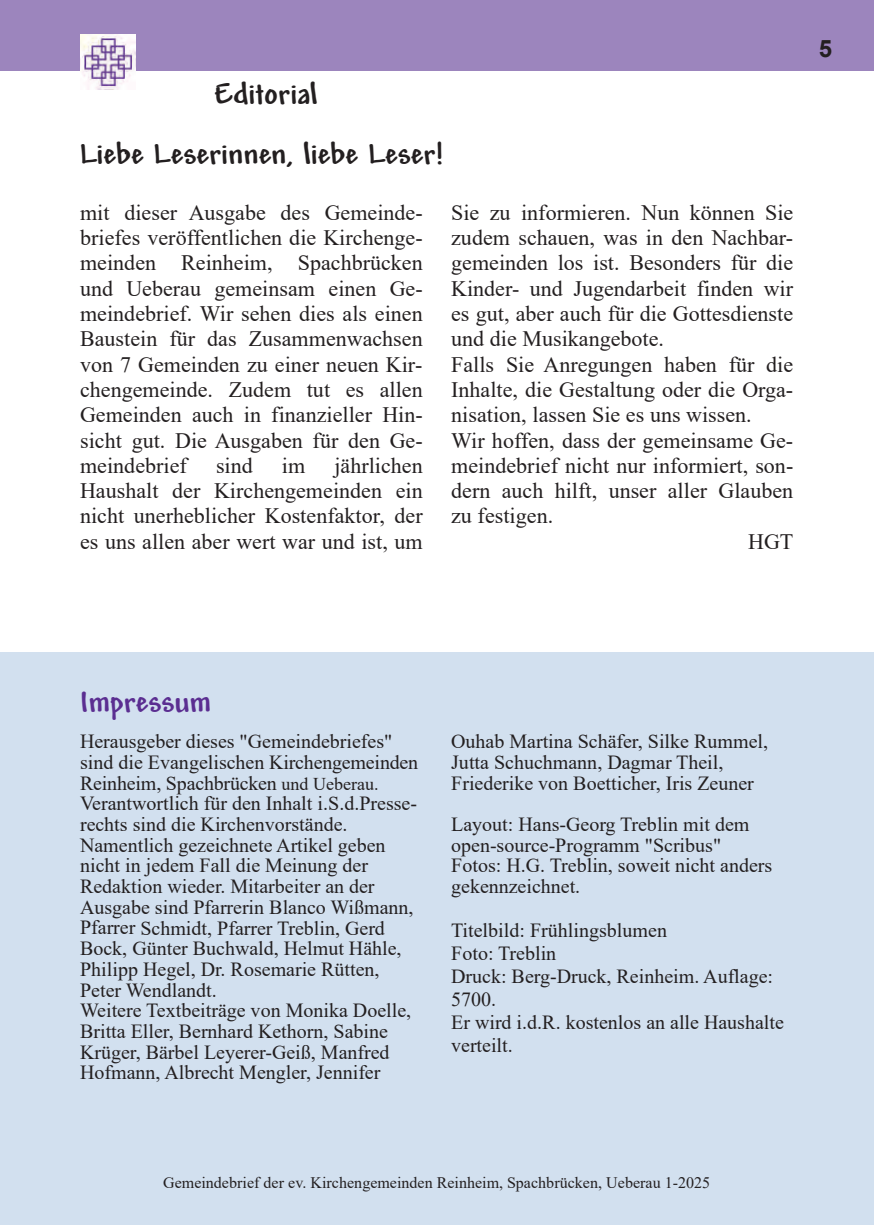
<style>
.page{position:relative;width:874px;height:1225px;background:#fff}
.page>*{position:absolute;margin:0;border:0;box-sizing:border-box;transform-origin:0 0}
.t1{font:700 32px "Andy";color:#231f20}
.t2{font:700 32px "Andy";color:#5b2e91}
.t3{font:700 24px "Arial";color:#231f20}
.t4{font:22px/25.2px "Times New Roman";color:#231f20;text-align:justify}
.t5{font:20px/20.6px "Times New Roman";color:#231f20}
.t6{font:16px "Times New Roman";color:#231f20}
.s1{font-size:18px}
</style>
<div class="page">
<img style="left:82px;top:71px;width:49px;height:19px">
<div style="left:0;top:0;width:873px;height:71px;background:#9c85bd"></div>
<div style="left:0;top:652px;width:873px;height:573px;background:#d2e0ef"></div>
<h1 class="t1" style="left:214px;top:79px;width:105px">Editorial</h1>
<h1 class="t1" style="left:80px;top:139px;width:364px">Liebe Leserinnen, liebe Leser!</h1>
<p class="t4" style="left:80px;top:200px;width:344px">mit dieser Ausgabe des Gemeinde‐ briefes veröffentlichen die Kirchenge‐ meinden Reinheim, Spachbrücken und Ueberau gemeinsam einen Ge‐ meindebrief. Wir sehen dies als einen Baustein für das Zusammenwachsen von 7 Gemeinden zu einer neuen Kir‐ chengemeinde. Zudem tut es allen Gemeinden auch in finanzieller Hin‐ sicht gut. Die Ausgaben für den Ge‐ meindebrief</p>
<p class="t4" style="left:80px;top:453px;width:344px;text-indent:254px">jährlichen Haushalt der Kirchengemeinden ein nicht unerheblicher Kostenfaktor, der es uns allen aber wert war und ist, um</p>
<p class="t4" style="left:216px;top:453px;width:38px">sind</p>
<p class="t4" style="left:282px;top:453px;width:25px">im</p>
<p class="t4" style="left:451px;top:200px;width:343px">Sie zu informieren. Nun können Sie</p>
<p class="t4" style="left:451px;top:225px;width:343px">zudem schauen, was in den Nachbar‐</p>
<p class="t4" style="left:451px;top:250px;width:343px">gemeinden los ist. Besonders für die</p>
<p class="t4" style="left:451px;top:276px;width:343px">Kinder- und Jugendarbeit finden wir</p>
<p class="t4" style="left:451px;top:301px;width:343px">es gut, aber auch für die Gottesdienste</p>
<p class="t4" style="left:451px;top:326px;width:214px">und die Musikangebote.</p>
<p class="t4" style="left:451px;top:351px;width:343px">Falls Sie Anregungen haben für die</p>
<p class="t4" style="left:451px;top:377px;width:343px">Inhalte, die Gestaltung oder die Orga‐</p>
<p class="t4" style="left:451px;top:402px;width:302px">nisation, lassen Sie es uns wissen.</p>
<p class="t4" style="left:451px;top:427px;width:343px">Wir hoffen, dass der gemeinsame Ge‐</p>
<p class="t4" style="left:451px;top:453px;width:343px">meindebrief nicht nur informiert, son‐</p>
<p class="t4" style="left:451px;top:478px;width:343px">dern auch hilft, unser aller Glauben</p>
<p class="t4" style="left:451px;top:503px;width:103px">zu festigen.</p>
<p class="t4" style="left:747px;top:529px;width:47px">HGT</p>
<p class="t3" style="left:818px;top:37px;width:15px">5</p>
<h1 class="t2" style="left:80px;top:687px;width:132px">Impressum</h1>
<p class="t5" style="left:80px;top:731px;width:339px">Herausgeber dieses "Gemeindebriefes" sind die Evangelischen Kirchengemeinden Reinheim, Spachbrücken <span class="s1">und Ueberau.<br></span>Verantwortlich für den Inhalt i.S.d.Presse‐ rechts sind die Kirchenvorstände.<br>Namentlich gezeichnete Artikel geben nicht in jedem Fall die Meinung der Redaktion wieder. Mitarbeiter an der Ausgabe sind Pfarrerin Blanco Wißmann, Pfarrer Schmidt, Pfarrer Treblin, Gerd Bock, Günter Buchwald, Helmut Hähle, Philipp Hegel, Dr. Rosemarie Rütten, Peter Wendlandt.<br>Weitere Textbeiträge von Monika Doelle, Britta Eller, Bernhard Kethorn, Sabine Krüger, Bärbel Leyerer-Geiß, Manfred Hofmann, Albrecht Mengler, Jennifer</p>
<p class="t5" style="left:451px;top:731px;width:318px">Ouhab Martina Schäfer, Silke Rummel,<br>Jutta Schuchmann, Dagmar Theil,<br>Friederike von Boetticher, Iris Zeuner</p>
<p class="t5" style="left:451px;top:814px;width:322px">Layout: Hans-Georg Treblin mit dem open-source-Programm "Scribus"<br>Fotos: H.G. Treblin, soweit nicht anders gekennzeichnet.</p>
<p class="t5" style="left:451px;top:918px;width:334px;line-height:23px">Titelbild: Frühlingsblumen<br>Foto: Treblin<br>Druck: Berg-Druck, Reinheim. Auflage:<br>5700.<br>Er wird i.d.R. kostenlos an alle Haushalte verteilt.</p>
<p class="t6" style="left:163px;top:1173px;width:548px">Gemeindebrief der ev. Kirchengemeinden Reinheim, Spachbrücken, Ueberau 1-2025</p>
</div>
